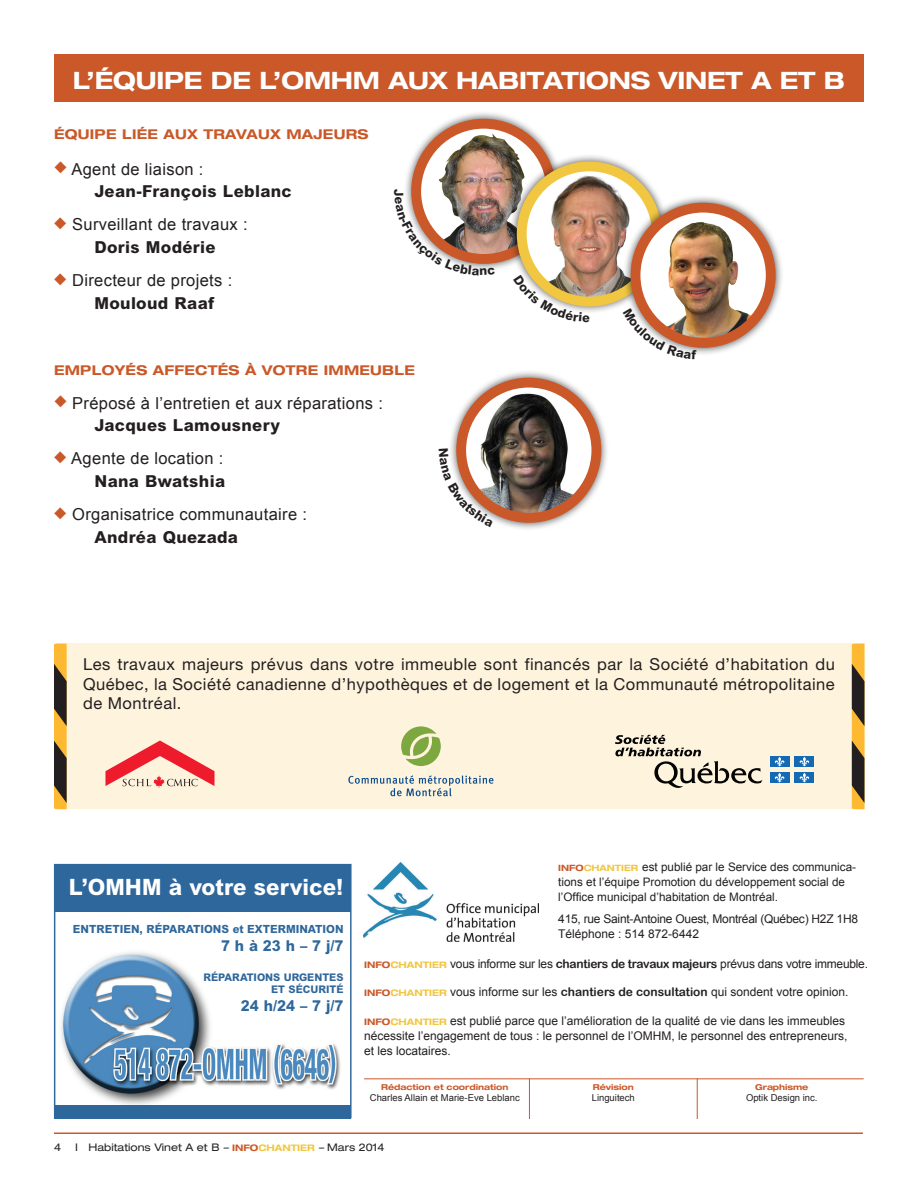
<style>
.page{position:relative;width:918px;height:1188px;background:#fff}
.page>*{position:absolute;margin:0;border:0;box-sizing:border-box;transform-origin:0 0}
.t1{font:700 expanded 24px "Helvetica Neue";letter-spacing:-.01em;color:#fff}
.t2{font:800 22.5px "Arial";color:#fff}
.t3{font:16.5px/22.5px "Arial";letter-spacing:.02em;color:#231f20}
.t4{font:16.5px/19.5px "Helvetica Neue";letter-spacing:.03em;color:#231f20;text-align:justify}
.t5{font:800 16.5px/22.5px "Arial";letter-spacing:.02em;color:#231f20}
.t6{font:800 15px "Arial";color:#2e679b}
.t7{font:700 expanded 13.5px "Helvetica Neue";letter-spacing:.02em;color:#ca5828}
.t8{font:12px/15px "Arial";color:#231f20}
.t9{font:12px/15px "Arial";letter-spacing:-.02em;color:#231f20}
.t10{font:11.7px/15px "Arial";color:#231f20}
.t11{font:800 11.25px "Arial";color:#2e679b}
.t12{font:expanded 10.5px "Helvetica Neue";color:#231f20}
.t13{font:800 10.5px/12px "Arial";color:#2e679b}
.t14{font:9.45px "Arial";color:#231f20}
.t15{font:700 expanded 9px "Helvetica Neue";color:#f1c640}
.t16{font:700 expanded 8.7px "Helvetica Neue";color:#f1c640}
.t17{font:700 expanded 8.1px "Helvetica Neue";color:#ca5828}
.s1{color:#ca5828}
.s2{font-weight:400}
.s3{font-weight:800}
.s4{font-family:"Arial Rounded MT Bold"}
.s5{font-style:italic}
.s6{font-weight:700;font-size:9px;color:#ca5828}
.s7{font-weight:700;font-size:9px;color:#f1c640}
</style>
<div class="page">
<div style="left:54px;top:54px;width:810px;height:48px;background:#ca5828"></div>
<hr style="left:54px;top:1132px;width:809px;height:2px;background:#ca5828">
<div style="left:403px;top:111px;width:161px;height:161px;background:#231f20;opacity:.75"></div>
<svg style="left:416px;top:124px;width:135px;height:135px"></svg>
<img style="left:439px;top:133px;width:92px;height:120px">
<div style="left:411px;top:119px;width:145px;height:145px;border:10px solid #ca5828;border-radius:50%"></div>
<div style="left:448px;top:369px;width:161px;height:162px;background:#231f20;opacity:.75"></div>
<svg style="left:461px;top:383px;width:135px;height:135px"></svg>
<img style="left:480px;top:383px;width:98px;height:135px">
<div style="left:456px;top:378px;width:145px;height:145px;border:10px solid #ca5828;border-radius:50%"></div>
<div style="left:509px;top:153px;width:161px;height:162px;background:#231f20;opacity:.75"></div>
<img style="left:522px;top:166px;width:135px;height:136px;border-radius:68px">
<div style="left:517px;top:161px;width:145px;height:146px;border:10px solid #f1c640;border-radius:50%"></div>
<img style="left:364px;top:862px;width:175px;height:80px">
<hr style="left:364px;top:1079px;width:500px;height:1px;background:#ca5828">
<hr style="left:529px;top:1078px;width:1px;height:41px;background:#ca5828">
<hr style="left:697px;top:1078px;width:1px;height:41px;background:#ca5828">
<div style="left:56px;top:644px;width:810px;height:165px;background:#fef3dd"></div>
<svg style="left:54px;top:644px;width:13px;height:165px;background:#89682a"></svg>
<svg style="left:852px;top:644px;width:12px;height:165px;background:#866527"></svg>
<svg style="left:105px;top:741px;width:110px;height:47px"></svg>
<svg style="left:348px;top:775px;width:145px;height:21px"></svg>
<svg style="left:401px;top:726px;width:40px;height:40px"></svg>
<svg style="left:615px;top:735px;width:148px;height:53px"></svg>
<div style="left:770px;top:756px;width:19px;height:11px;background:#1568b2"></div>
<svg style="left:775px;top:757px;width:10px;height:10px"></svg>
<div style="left:795px;top:756px;width:19px;height:11px;background:#1568b2"></div>
<svg style="left:799px;top:757px;width:11px;height:10px"></svg>
<div style="left:770px;top:772px;width:19px;height:11px;background:#1568b2"></div>
<svg style="left:775px;top:773px;width:10px;height:10px"></svg>
<div style="left:795px;top:772px;width:19px;height:11px;background:#1568b2"></div>
<svg style="left:799px;top:773px;width:11px;height:10px"></svg>
<img style="left:61px;top:952px;width:280px;height:153px">
<div style="left:54px;top:864px;width:297px;height:48px;background:#2e679b"></div>
<div style="left:54px;top:1105px;width:297px;height:14px;background:#2e679b"></div>
<div style="left:622px;top:194px;width:162px;height:162px;background:#231f20;opacity:.75"></div>
<img style="left:636px;top:208px;width:135px;height:135px;border-radius:68px">
<div style="left:631px;top:203px;width:145px;height:145px;border:10px solid #ca5828;border-radius:50%"></div>
<img style="left:403px;top:189px;width:92px;height:83px">
<svg style="left:448px;top:448px;width:45px;height:79px"></svg>
<svg style="left:513px;top:275px;width:77px;height:40px"></svg>
<svg style="left:623px;top:308px;width:74px;height:48px"></svg>
<h1 class="t1" style="left:73px;top:65px;width:774px">L’ÉQUIPE DE L’OMHM AUX HABITATIONS VINET A ET B</h1>
<p class="t7" style="left:54px;top:125px;width:22px">ÉQUIPE</p>
<p class="t7" style="left:122px;top:125px;width:10px">LIÉE</p>
<p class="t7" style="left:164px;top:125px;width:13px">AUX</p>
<p class="t7" style="left:203px;top:125px;width:13px">TRA</p>
<p class="t7" style="left:236px;top:125px;width:23px">VAUX</p>
<p class="t7" style="left:286px;top:125px;width:49px">MAJEURS</p>
<h3 class="t5" style="left:94px;top:157px;width:199px;text-indent:-40px"><span class="s1">◆</span> <span class="s2">Agent de liaison :<br></span>Jean-François Leblanc</h3>
<h3 class="t3" style="left:54px;top:213px;width:195px;text-align:center"><span class="s1">◆</span> Surveillant de travaux :<br><span class="s3">Doris Modérie</span></h3>
<h3 class="t3" style="left:94px;top:269px;width:139px;text-indent:-40px"><span class="s1">◆</span> Directeur de projets :<br><span class="s3">Mouloud Raaf</span></h3>
<p class="t7" style="left:54px;top:362px;width:363px">EMPLOYÉS AFFECTÉS À VOTRE IMMEUBLE</p>
<h3 class="t3" style="left:94px;top:392px;width:290px;text-indent:-40px"><span class="s1">◆</span> Préposé à l’entretien et aux réparations :<br><span class="s3">Jacques Lamousnery</span></h3>
<h3 class="t3" style="left:54px;top:447px;width:173px;text-align:right"><span class="s1">◆</span> Agente de location :<br><span class="s3">Nana Bwatshia</span></h3>
<h3 class="t3" style="left:94px;top:503px;width:214px;text-indent:-40px"><span class="s1">◆</span> Organisatrice communautaire :<br><span class="s3">Andréa Quezada</span></h3>
<h3 class="t4" style="left:83px;top:654px;width:753px">Les travaux majeurs prévus dans votre immeuble sont financés par la Société d’habitation du Québec, la Société canadienne d’hypothèques et de logement et la Communauté métropolitaine de Montréal.</h3>
<h2 class="t2" style="left:69px;top:873px;width:276px">L’OMHM à votre service!</h2>
<p class="t11" style="left:73px;top:922px;width:272px">ENTRETIEN, RÉPARATIONS et EXTERMINATION</p>
<p class="t6" style="left:221px;top:937px;width:124px">7 h à 23 h – 7 j/7</p>
<p class="t13" style="left:203px;top:971px;width:16px">Réparations</p>
<p class="t13" style="left:271px;top:971px;width:45px;text-indent:13px">urgentes et séc</p>
<p class="t13" style="left:311px;top:983px;width:15px">urité</p>
<p class="t6" style="left:241px;top:997px;width:104px">24 h/24 – 7 j/7</p>
<p class="t10" style="left:558px;top:860px;width:299px;text-indent:84px">est publié par le Service des communica&shy;tions et l’équipe Promotion du développement social de l’Office municipal d’habitation de Montréal.</p>
<p class="t9" style="left:558px;top:911px;width:301px">415, rue Saint-Antoine Ouest, Montréal (Québec) H2Z 1H8<br>Téléphone : 514 872-6442</p>
<p class="t16" style="left:558px;top:863px;width:64px"><span class="s1">INFO</span>CHANTIER</p>
<p class="t15" style="left:364px;top:959px;width:66px"><span class="s1">INFO</span>CHANTIER</p>
<p class="t9" style="left:450px;top:956px;width:419px">vous informe sur les <span class="s4">chantiers de travaux majeurs</span> prévus dans votre immeuble.</p>
<p class="t15" style="left:364px;top:988px;width:66px"><span class="s1">INFO</span>CHANTIER</p>
<p class="t8" style="left:450px;top:985px;width:400px">vous informe sur les <span class="s4">chantiers de consultation</span> qui sondent votre opinion.</p>
<p class="t15" style="left:364px;top:1016px;width:66px"><span class="s1">INFO</span>CHANTIER</p>
<p class="t8" style="left:364px;top:1013px;width:485px;text-indent:86px">est publié parce que l’amélioration de la qualité de vie dans les immeubles nécessite l’engagement de tous : le personnel de l’OMHM, le personnel des entrepreneurs, et les locataires.</p>
<p class="t17" style="left:381px;top:1082px;width:129px">RÉDACTION ET COORDINATION</p>
<p class="t14" style="left:370px;top:1092px;width:151px">Charles Allain et Marie-Eve Leblanc</p>
<p class="t17" style="left:593px;top:1082px;width:42px">RÉVISION</p>
<p class="t14" style="left:592px;top:1092px;width:45px">Linguitech</p>
<p class="t17" style="left:755px;top:1082px;width:55px">GRAPHISME</p>
<p class="t14" style="left:746px;top:1092px;width:73px">Optik Design inc.</p>
<p class="t12" style="left:54px;top:1141px;width:9px">4</p>
<p class="t12" style="left:75px;top:1141px;width:223px">I Habitations Vinet A et B <span class="s5">–</span> <span class="s6">INFO</span><span class="s7">CHANTIER</span></p>
<p class="t12" style="left:318px;top:1141px;width:67px"><span class="s5">–</span> Mars 2014</p>
</div>
